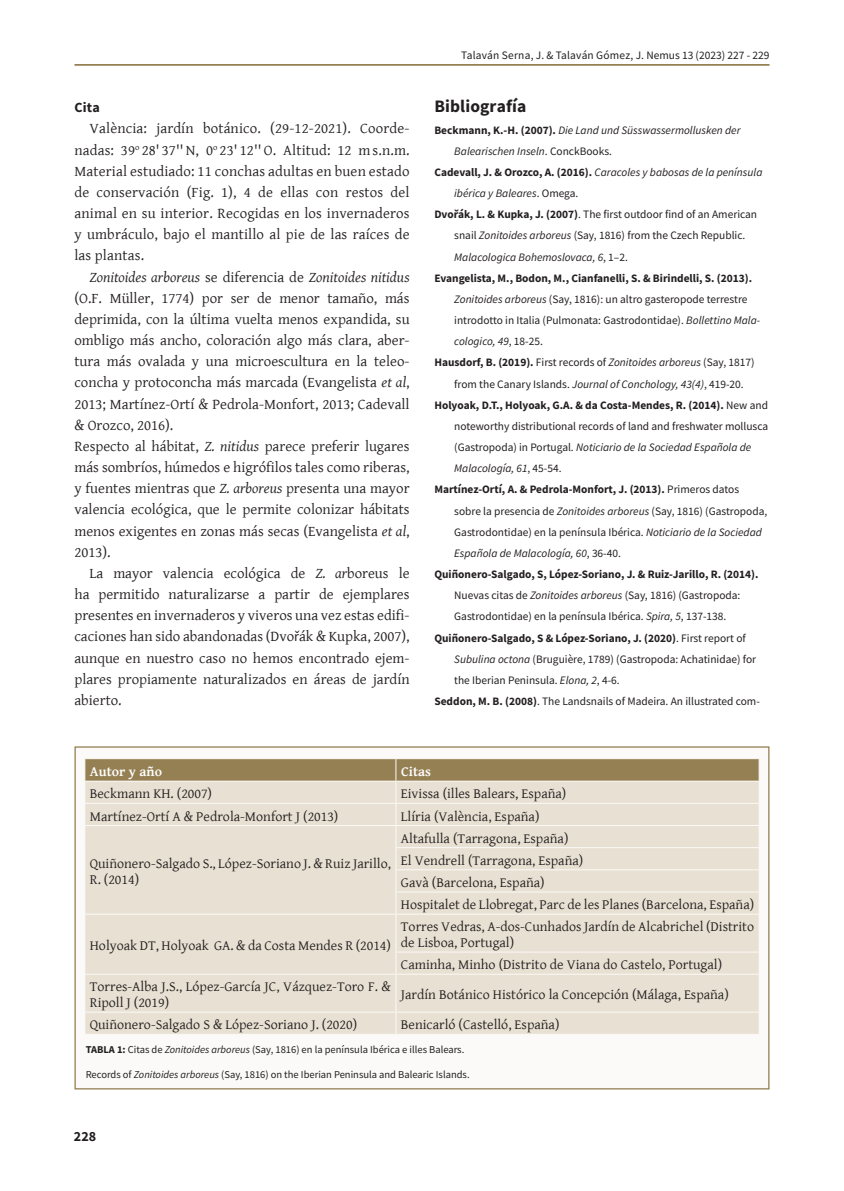
<style>
.page{position:relative;width:844px;height:1191px;background:#fff}
.page>*{position:absolute;margin:0;border:0;box-sizing:border-box;transform-origin:0 0}
.t1{font:700 17.5px "Source Sans Pro";letter-spacing:.005em;color:#231f20}
.Texto_independiente{font:14.88px/21.2px "Gentium Basic";color:#231f20;text-align:justify}
.HTML_con_formato_pre{font:14.88px/21.2px "Gentium Basic";color:#231f20;text-align:justify}
.Texto_tabla{font:14px/15.8px "Gentium Basic";color:#231f20}
.Texto_tabla-2{font:700 14px "Gentium Basic";color:#fff}
.Sección_4{font:700 14px "Source Sans Pro";letter-spacing:.015em;color:#231f20}
.t2{font:11.38px/21.2px "Source Sans Pro";color:#231f20}
.t3{font:italic 11.38px/21.2px "Source Sans Pro";color:#231f20}
.Pie_de_foto{font:10.5px "Source Sans Pro";color:#231f20}
.s1{font-style:italic}
.s2{font-family:"Source Sans Pro";font-size:14px}
.s3{font-weight:700;font-style:normal}
.s4{font-style:normal}
.s5{font-weight:700}
</style>
<div class="page">
<hr style="left:74px;top:64px;width:695px;height:2px;background:#958053">
<div style="left:75px;top:747px;width:693px;height:341px;background:#fbfaf8"></div>
<div style="left:85px;top:914px;width:673px;height:119px;background:#e8e1d3"></div>
<hr style="left:395px;top:951px;width:364px;height:1px;background:#fbfaf8">
<hr style="left:396px;top:973px;width:363px;height:1px;background:#fbfaf8">
<hr style="left:395px;top:974px;width:1px;height:37px;background:#fbfaf8">
<hr style="left:84px;top:1011px;width:312px;height:1px;background:#fbfaf8">
<hr style="left:396px;top:1011px;width:363px;height:1px;background:#fbfaf8">
<svg style="left:395px;top:1012px;width:1px;height:21px"></svg>
<svg style="left:758px;top:952px;width:1px;height:21px"></svg>
<svg style="left:758px;top:1012px;width:1px;height:21px"></svg>
<svg style="left:84px;top:758px;width:675px;height:155px;background:#ddd4c2"></svg>
<hr style="left:395px;top:914px;width:1px;height:37px;background:#fbfaf8">
<svg style="left:395px;top:952px;width:1px;height:21px"></svg>
<hr style="left:84px;top:973px;width:312px;height:1px;background:#fbfaf8">
<p class="Sección_4" style="left:74px;top:98px;width:27px">Cita</p>
<p class="Texto_independiente" style="left:74px;top:118px;width:336px;text-indent:15px">València: jardín botánico. (29-12-2021). Coorde&shy;nadas: 39<sup>o</sup> 28' 37''N, 0<sup>o</sup> 23' 12''O. Altitud: 12 m s.n.m.<br>Material estudiado: 11 conchas adultas en buen estado de conservación (Fig. 1), 4 de ellas con restos del animal en su interior. Recogidas en los invernaderos y umbráculo, bajo el mantillo al pie de las raíces de las plantas.</p>
<p class="Texto_independiente" style="left:74px;top:266px;width:336px;text-indent:15px"><span class="s1">Zonitoides arboreus</span> se diferencia de <span class="s1">Zonitoides nitidus </span>(O.F. Müller, 1774) por ser de menor tamaño, más deprimida, con la última vuelta menos expandida, su ombligo más ancho, coloración algo más clara, aber&shy;tura más ovalada y una microescultura en la teleo&shy;concha y protoconcha más marcada (Evangelista <span class="s1">et al</span>, 2013; Martínez-Ortí &amp; Pedrola-Monfort, 2013; Cadevall &amp; Orozco, 2016).</p>
<p class="HTML_con_formato_pre" style="left:74px;top:435px;width:336px">Respecto al hábitat, <span class="s1">Z. nitidus</span> parece preferir lugares más sombríos, húmedos e higrófilos tales como riberas, y fuentes mientras que <span class="s1">Z. arboreus</span> presenta una mayor valencia ecológica, que le permite colonizar hábitats menos exigentes en zonas más secas (Evangelista <span class="s1">et al</span>, 2013).</p>
<p class="Texto_independiente" style="left:74px;top:562px;width:336px;text-indent:15px">La mayor valencia ecológica de <span class="s1">Z. ar</span>boreus le ha permitido naturalizarse a partir de ejemplares presentes en invernaderos y viveros una vez estas edifi&shy;caciones han sido abandonadas (Dvo<span class="s2">ř</span>ák &amp; Kupka, 2007), aunque en nuestro caso no hemos encontrado ejem&shy;plares propiamente naturalizados en áreas de jardín abierto.</p>
<p class="t2" style="left:461px;top:44px;width:309px">Talaván Serna, J. &amp; Talaván Gómez, J. Nemus 13 (2023) 227 - 229</p>
<p class="t1" style="left:434px;top:95px;width:93px">Bibliografía</p>
<p class="t3" style="left:454px;top:119px;width:288px;text-indent:-20px"><span class="s3">Beckmann, K.-H. (2007).</span> Die Land und Süsswassermollusken der<br>Balearischen Inseln<span class="s4">. ConckBooks.</span></p>
<p class="t3" style="left:454px;top:161px;width:309px;text-indent:-20px"><span class="s3">Cadevall, J. &amp; Orozco, A. (2016).</span> Caracoles y babosas de la península ibérica y Baleares<span class="s4">. Omega.</span></p>
<p class="t2" style="left:454px;top:204px;width:304px;text-indent:-20px"><span class="s5">Dvořák, L. &amp; Kupka, J. (2007)</span>. The first outdoor find of an American snail <span class="s1">Zonitoides arboreus</span> (Say, 1816) from the Czech Republic.<br><span class="s1">Malacologica Bohemoslovaca, 6</span>, 1–2.</p>
<p class="t2" style="left:454px;top:267px;width:307px;text-indent:-20px"><span class="s5">Evangelista, M., Bodon, M., Cianfanelli, S. &amp; Birindelli, S. (2013).<br></span><span class="s1">Zonitoides arboreus</span> (Say, 1816): un altro gasteropode terrestre introdotto in Italia (Pulmonata: Gastrodontidae). <span class="s1">Bollettino Mala&shy;cologico, 49</span>, 18-25.</p>
<p class="t2" style="left:454px;top:352px;width:302px;text-indent:-20px"><span class="s5">Hausdorf, B. (2019).</span> First records of <span class="s1">Zonitoides arboreus</span> (Say, 1817) from the Canary Islands. <span class="s1">Journal of Conchology, 43(4)</span>, 419-20.</p>
<p class="t2" style="left:454px;top:394px;width:315px;text-indent:-20px"><span class="s5">Holyoak, D.T., Holyoak, G.A. &amp; da Costa-Mendes, R. (2014).</span> New and noteworthy distributional records of land and freshwater mollusca (Gastropoda) in Portugal. <span class="s1">Noticiario de la Sociedad Española de Malacología, 61</span>, 45-54.</p>
<p class="t2" style="left:454px;top:479px;width:314px;text-indent:-20px"><span class="s5">Martínez-Ortí, A. &amp; Pedrola-Monfort, J. (2013).</span> Primeros datos sobre la presencia de <span class="s1">Zonitoides arboreus</span> (Say, 1816) (Gastropoda, Gastrodontidae) en la península Ibérica. <span class="s1">Noticiario de la Sociedad Española de Malacología, 60</span>, 36-40.</p>
<p class="t2" style="left:454px;top:563px;width:306px;text-indent:-20px"><span class="s5">Quiñonero-Salgado, S, López-Soriano, J. &amp; Ruiz-Jarillo, R. (2014).<br></span>Nuevas citas de <span class="s1">Zonitoides arboreus</span> (Say, 1816) (Gastropoda:<br>Gastrodontidae) en la península Ibérica. <span class="s1">Spira, 5</span>, 137-138.</p>
<p class="t2" style="left:454px;top:627px;width:303px;text-indent:-20px"><span class="s5">Quiñonero-Salgado, S &amp; López-Soriano, J. (2020)</span>. First report of<br><span class="s1">Subulina octona</span> (Bruguière, 1789) (Gastropoda: Achatinidae) for the Iberian Peninsula. <span class="s1">Elona, 2</span>, 4-6.</p>
<p class="t2" style="left:434px;top:690px;width:327px"><span class="s5">Seddon, M. B. (2008)</span>. The Landsnails of Madeira. An illustrated com-</p>
<p class="Texto_tabla-2" style="left:90px;top:761px;width:73px">Autor y año</p>
<p class="Texto_tabla-2" style="left:401px;top:761px;width:32px">Citas</p>
<p class="Texto_tabla" style="left:90px;top:785px;width:124px">Beckmann KH. (2007)</p>
<p class="Texto_tabla" style="left:401px;top:785px;width:167px">Eivissa (illes Balears, España)</p>
<p class="Texto_tabla" style="left:90px;top:807px;width:250px">Martínez-Ortí A &amp; Pedrola-Monfort J (2013)</p>
<p class="Texto_tabla" style="left:401px;top:807px;width:140px">Llíria (València, España)</p>
<p class="Texto_tabla" style="left:90px;top:855px;width:302px">Quiñonero-Salgado S., López-Soriano J. &amp; Ruiz Jarillo,<br>R. (2014)</p>
<p class="Texto_tabla" style="left:401px;top:830px;width:169px">Altafulla (Tarragona, España)</p>
<p class="Texto_tabla" style="left:401px;top:852px;width:184px">El Vendrell (Tarragona, España)</p>
<p class="Texto_tabla" style="left:401px;top:874px;width:145px">Gavà (Barcelona, España)</p>
<p class="Texto_tabla" style="left:401px;top:896px;width:355px">Hospitalet de Llobregat, Parc de les Planes (Barcelona, España)</p>
<p class="Texto_tabla" style="left:90px;top:937px;width:302px">Holyoak DT, Holyoak GA. &amp; da Costa Mendes R (2014)</p>
<p class="Texto_tabla" style="left:401px;top:918px;width:355px">Torres Vedras, A-dos-Cunhados Jardín de Alcabrichel (Distrito de Lisboa, Portugal)</p>
<p class="Texto_tabla" style="left:401px;top:956px;width:322px">Caminha, Minho (Distrito de Viana do Castelo, Portugal)</p>
<p class="Texto_tabla" style="left:90px;top:978px;width:302px">Torres-Alba J.S., López-García JC, Vázquez-Toro F. &amp;<br>Ripoll J (2019)</p>
<p class="Texto_tabla" style="left:401px;top:986px;width:329px">Jardín Botánico Histórico la Concepción (Málaga, España)</p>
<p class="Texto_tabla" style="left:90px;top:1016px;width:269px">Quiñonero-Salgado S &amp; López-Soriano J. (2020)</p>
<p class="Texto_tabla" style="left:401px;top:1016px;width:160px">Benicarló (Castelló, España)</p>
<p class="Pie_de_foto" style="left:86px;top:1042px;width:380px"><span class="s5">TABLA 1:</span> Citas de <span class="s1">Zonitoides arboreus</span> (Say, 1816) en la península Ibérica e illes Balears.</p>
<p class="Pie_de_foto" style="left:86px;top:1068px;width:385px">Records of <span class="s1">Zonitoides arboreus</span> (Say, 1816) on the Iberian Peninsula and Balearic Islands.</p>
<p class="Sección_4" style="left:74px;top:1126px;width:24px">228</p>
</div>
